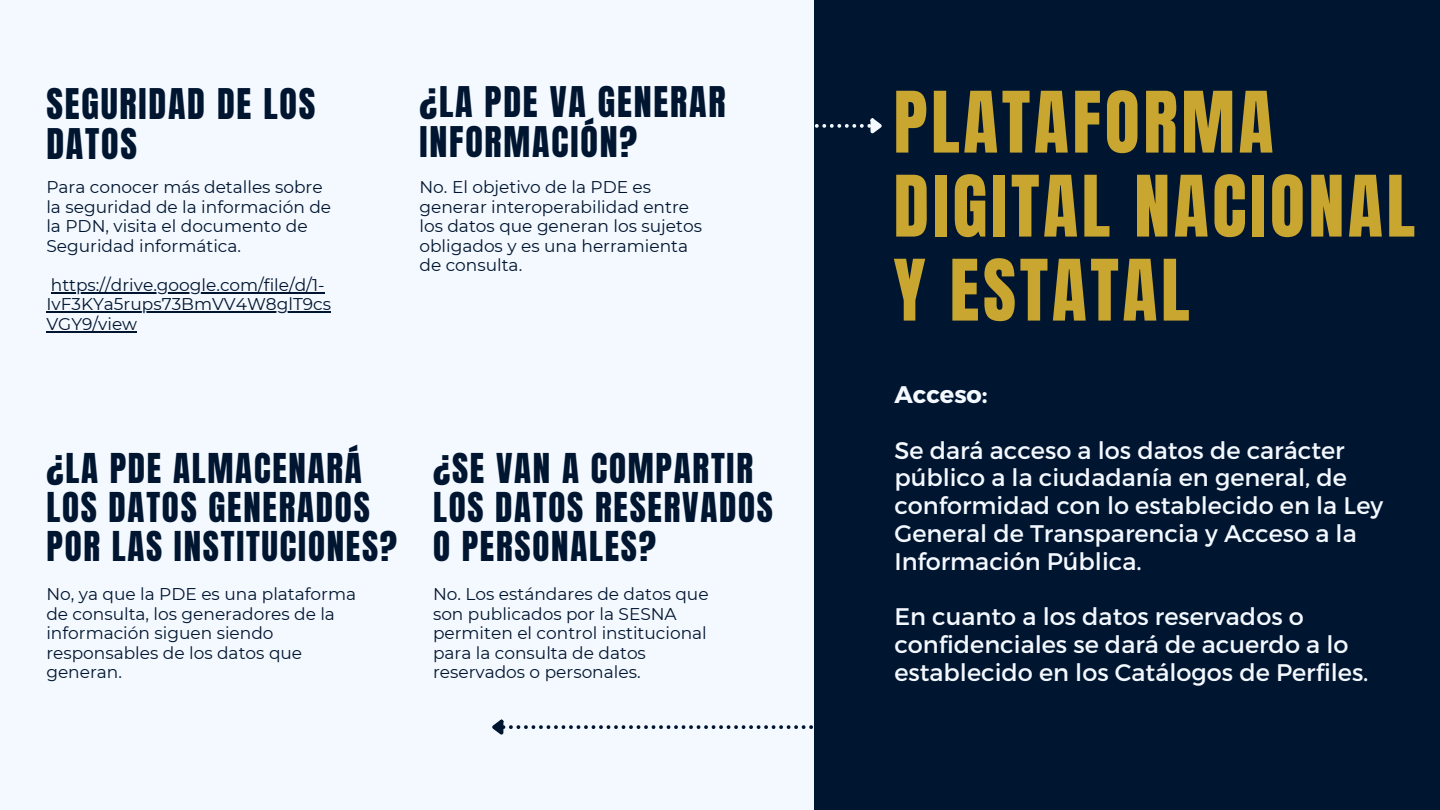
<style>
.page{position:relative;width:1440px;height:810px;background:#f4f8ff}
.page>*{position:absolute;margin:0;border:0;box-sizing:border-box;transform-origin:0 0}
.t1{font:72px/84px "Anton";letter-spacing:.05em;color:#c9a630}
.t2{font:36px/39.8px "Anton";letter-spacing:.05em;color:#001630}
.t3{font:35px/39px "Anton";letter-spacing:.05em;color:#001630}
.t4{font:24px/27.8px "Montserrat";color:#f4f8ff}
.t5{font:700 24px "Montserrat";color:#f4f8ff}
.t6{font:17px/19.5px "Montserrat";color:#001630}
</style>
<div class="page">
<div style="left:814px;top:0;width:626px;height:810px;background:#001630"></div>
<svg style="left:492px;top:719px;width:321px;height:16px"></svg>
<svg style="left:814px;top:118px;width:68px;height:16px"></svg>
<hr style="left:51px;top:292px;width:274px;height:2px;background:#001630">
<hr style="left:46px;top:312px;width:285px;height:1px;background:#001630">
<hr style="left:46px;top:331px;width:91px;height:2px;background:#001630">
<p class="t2" style="left:46px;top:84px;width:271px">SEGURIDAD DE LOS<br>DATOS</p>
<p class="t6" style="left:46px;top:177px;width:286px">Para conocer más detalles sobre la seguridad de la información de la PDN, visita el documento de<br>Seguridad informática.</p>
<p class="t6" style="left:46px;top:275px;width:286px">https://drive.google.com/file/d/1-<br>IvF3KYa5rups73BmVV4W8glT9cs<br>VGY9/view</p>
<p class="t2" style="left:419px;top:82px;width:308px">¿LA PDE VA GENERAR<br>INFORMACIÓN?</p>
<p class="t6" style="left:419px;top:177px;width:284px">No. El objetivo de la PDE es generar interoperabilidad entre los datos que generan los sujetos obligados y es una herramienta de consulta.</p>
<p class="t3" style="left:46px;top:450px;width:352px">¿LA PDE ALMACENARÁ<br>LOS DATOS GENERADOS<br>POR LAS INSTITUCIONES?</p>
<p class="t6" style="left:46px;top:585px;width:311px">No, ya que la PDE es una plataforma de consulta, los generadores de la información siguen siendo responsables de los datos que generan.</p>
<p class="t3" style="left:433px;top:450px;width:341px">¿SE VAN A COMPARTIR<br>LOS DATOS RESERVADOS<br>O PERSONALES?</p>
<p class="t6" style="left:433px;top:584px;width:277px">No. Los estándares de datos que son publicados por la SESNA permiten el control institucional para la consulta de datos reservados o personales.</p>
<p class="t1" style="left:893px;top:81px;width:523px">PLATAFORMA<br>DIGITAL NACIONAL<br>Y ESTATAL</p>
<p class="t5" style="left:894px;top:379px;width:95px">Acceso:</p>
<p class="t4" style="left:894px;top:435px;width:490px">Se dará acceso a los datos de carácter público a la ciudadanía en general, de conformidad con lo establecido en la Ley General de Transparencia y Acceso a la Información Pública.</p>
<p class="t4" style="left:894px;top:602px;width:476px">En cuanto a los datos reservados o confidenciales se dará de acuerdo a lo establecido en los Catálogos de Perfiles.</p>
</div>
